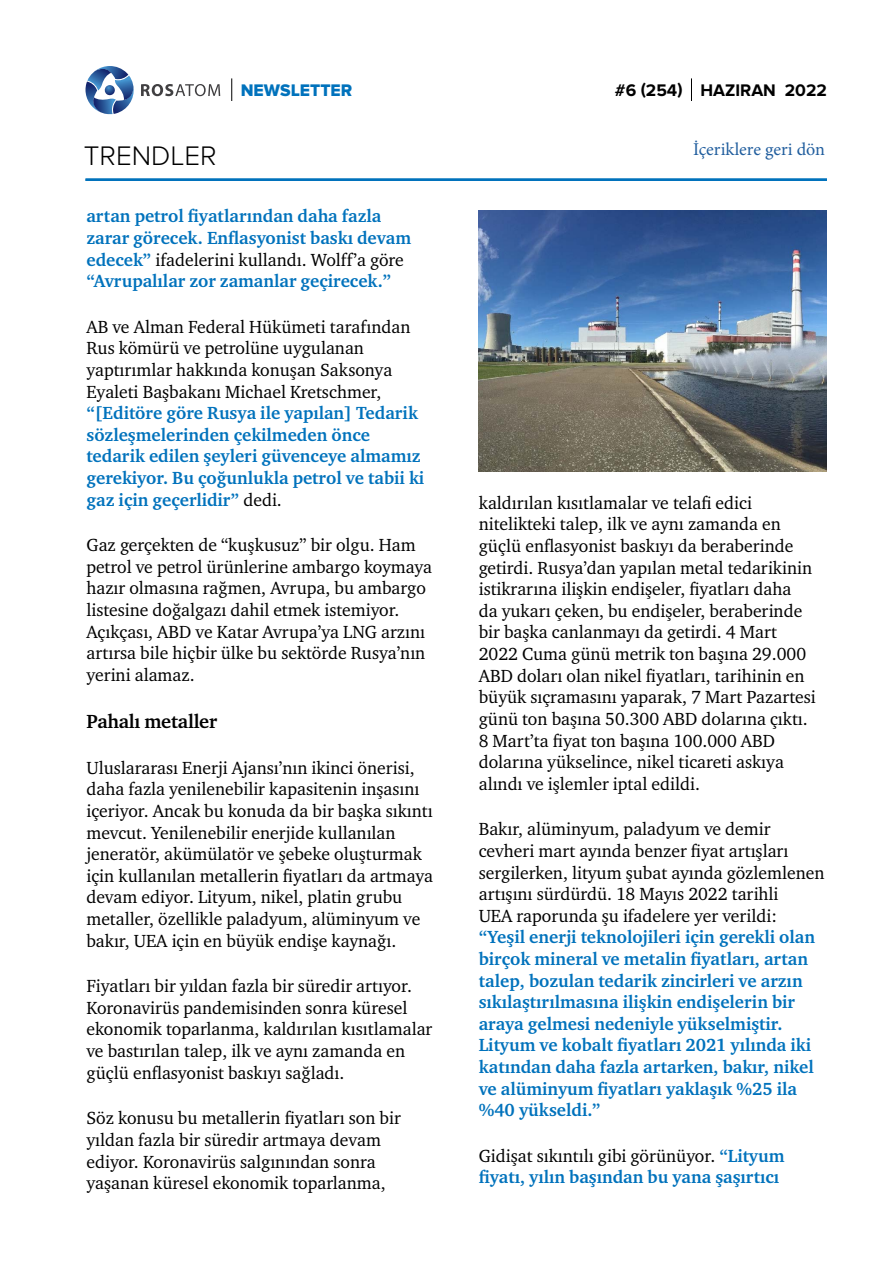
<style>
.page{position:relative;width:893px;height:1263px;background:#fff}
.page>*{position:absolute;margin:0;border:0;box-sizing:border-box;transform-origin:0 0}
.t1{font:300 27.9px "Proxima Nova";color:#000}
.t2{font:700 19.5px "Charter ITC";letter-spacing:-.01em;color:#000}
.t3{font:18px/21.6px "Charter ITC";color:#000}
.t4{font:700 18px/21.6px "Charter ITC";color:#0072bc}
.t5{font:18px "Minion Pro";color:#215e9e}
.t6{font:700 17.4px "Proxima Nova";color:#000}
.t7{font:17.4px "Proxima Nova Extrabld";color:#0072bc}
.s1{font-weight:400;color:#000}
</style>
<div class="page">
<hr style="left:86px;top:179px;width:741px;height:2px;background:#0072bc">
<svg style="left:691px;top:78px;width:1px;height:23px"></svg>
<svg style="left:86px;top:66px;width:48px;height:48px"></svg>
<svg style="left:141px;top:84px;width:79px;height:12px"></svg>
<svg style="left:231px;top:78px;width:1px;height:23px"></svg>
<img style="left:479px;top:210px;width:348px;height:261px">
<h1 class="t1" style="left:84px;top:140px;width:33px">TRENDLER</h1>
<p class="t7" style="left:241px;top:80px;width:113px">NEWSLETTER</p>
<p class="t6" style="left:615px;top:80px;width:214px">#6 (254) HAZIRAN 2022</p>
<p class="t5" style="left:693px;top:137px;width:134px">İçeriklere geri dön</p>
<p class="t4" style="left:86px;top:206px;width:326px">artan petrol fiyatlarından daha fazla zarar görecek. Enflasyonist baskı devam edecek” <span class="s1">ifadelerini kullandı. Wolff’a göre </span>“Avrupalılar zor zamanlar geçirecek.”</p>
<p class="t3" style="left:86px;top:316px;width:326px">AB ve Alman Federal Hükümeti tarafından Rus kömürü ve petrolüne uygulanan yaptırımlar hakkında konuşan Saksonya Eyaleti Başbakanı Michael Kretschmer,</p>
<p class="t4" style="left:86px;top:402px;width:339px">“[Editöre göre Rusya ile yapılan] Tedarik sözleşmelerinden çekilmeden önce tedarik edilen şeyleri güvenceye almamız gerekiyor. Bu çoğunlukla petrol ve tabii ki gaz için geçerlidir” <span class="s1">dedi.</span></p>
<p class="t3" style="left:86px;top:534px;width:347px">Gaz gerçekten de “kuşkusuz” bir olgu. Ham petrol ve petrol ürünlerine ambargo koymaya hazır olmasına rağmen, Avrupa, bu ambargo listesine doğalgazı dahil etmek istemiyor.<br>Açıkçası, ABD ve Katar Avrupa’ya LNG arzını artırsa bile hiçbir ülke bu sektörde Rusya’nın yerini alamaz.</p>
<p class="t2" style="left:86px;top:709px;width:132px">Pahalı metaller</p>
<p class="t3" style="left:86px;top:757px;width:348px">Uluslararası Enerji Ajansı’nın ikinci önerisi, daha fazla yenilenebilir kapasitenin inşasını içeriyor. Ancak bu konuda da bir başka sıkıntı mevcut. Yenilenebilir enerjide kullanılan jeneratör, akümülatör ve şebeke oluşturmak için kullanılan metallerin fiyatları da artmaya devam ediyor. Lityum, nikel, platin grubu metaller, özellikle paladyum, alüminyum ve bakır, UEA için en büyük endişe kaynağı.</p>
<p class="t3" style="left:86px;top:975px;width:347px">Fiyatları bir yıldan fazla bir süredir artıyor.<br>Koronavirüs pandemisinden sonra küresel ekonomik toparlanma, kaldırılan kısıtlamalar ve bastırılan talep, ilk ve aynı zamanda en güçlü enflasyonist baskıyı sağladı.</p>
<p class="t3" style="left:86px;top:1107px;width:316px">Söz konusu bu metallerin fiyatları son bir yıldan fazla bir süredir artmaya devam ediyor. Koronavirüs salgınından sonra yaşanan küresel ekonomik toparlanma,</p>
<p class="t3" style="left:479px;top:492px;width:339px">kaldırılan kısıtlamalar ve telafi edici nitelikteki talep, ilk ve aynı zamanda en güçlü enflasyonist baskıyı da beraberinde getirdi. Rusya’dan yapılan metal tedarikinin istikrarına ilişkin endişeler, fiyatları daha<br>da yukarı çeken, bu endişeler, beraberinde bir başka canlanmayı da getirdi. 4 Mart 2022 Cuma günü metrik ton başına 29.000<br>ABD doları olan nikel fiyatları, tarihinin en büyük sıçramasını yaparak, 7 Mart Pazartesi günü ton başına 50.300 ABD dolarına çıktı.<br>8 Mart’ta fiyat ton başına 100.000 ABD dolarına yükselince, nikel ticareti askıya alındı ve işlemler iptal edildi.</p>
<p class="t3" style="left:479px;top:818px;width:347px">Bakır, alüminyum, paladyum ve demir cevheri mart ayında benzer fiyat artışları sergilerken, lityum şubat ayında gözlemlenen artışını sürdürdü. 18 Mayıs 2022 tarihli<br>UEA raporunda şu ifadelere yer verildi:</p>
<p class="t4" style="left:479px;top:926px;width:338px">“Yeşil enerji teknolojileri için gerekli olan birçok mineral ve metalin fiyatları, artan talep, bozulan tedarik zincirleri ve arzın sıkılaştırılmasına ilişkin endişelerin bir araya gelmesi nedeniyle yükselmiştir.<br>Lityum ve kobalt fiyatları 2021 yılında iki katından daha fazla artarken, bakır, nikel ve alüminyum fiyatları yaklaşık %25 ila %40 yükseldi.”</p>
<p class="t4" style="left:479px;top:1145px;width:307px"><span class="s1">Gidişat sıkıntılı gibi görünüyor.</span> “Lityum fiyatı, yılın başından bu yana şaşırtıcı</p>
</div>
